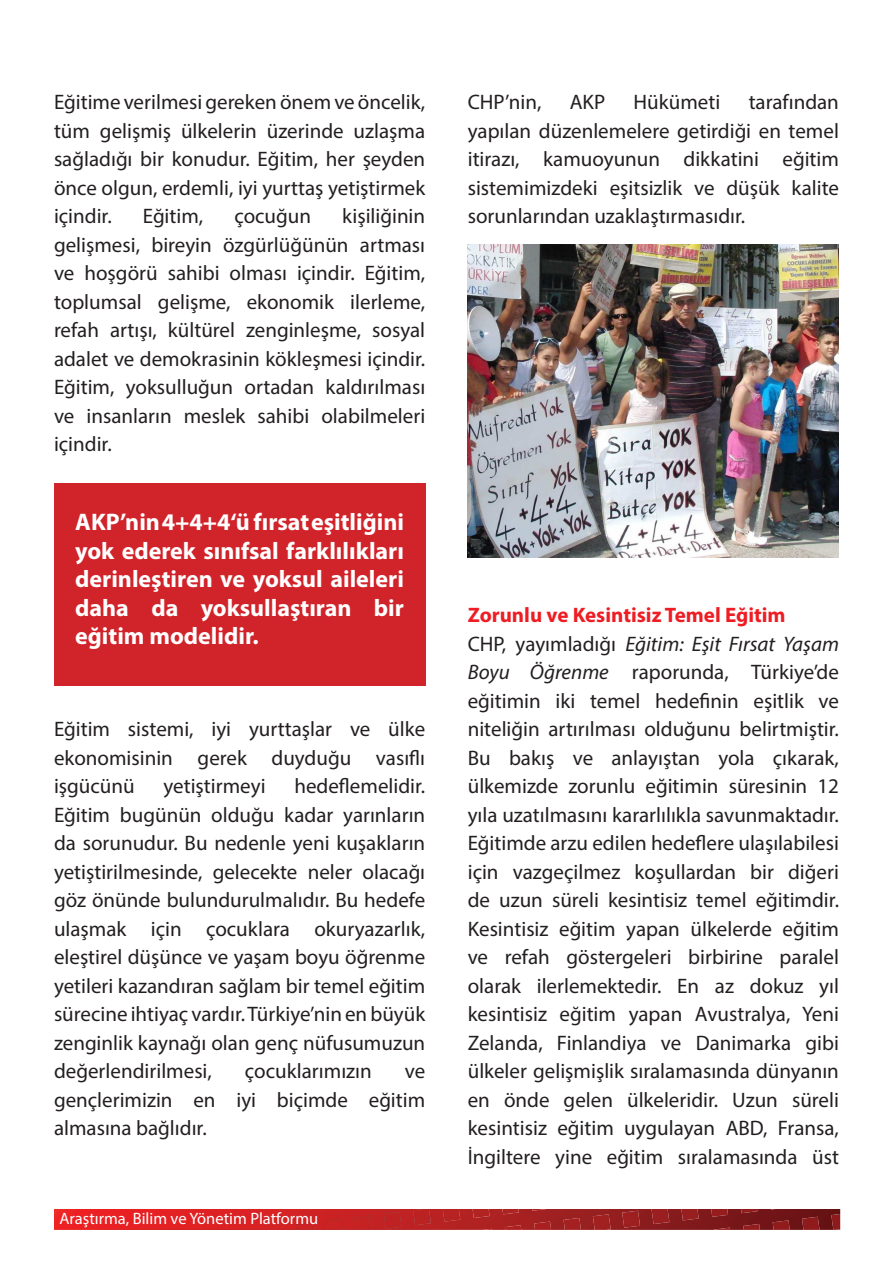
<style>
.page{position:relative;width:893px;height:1263px;background:#fff}
.page>*{position:absolute;margin:0;border:0;box-sizing:border-box;transform-origin:0 0}
.t1{font:700 24px/28.5px "Myriad Pro";color:#fff;text-align:justify}
.t2{font:21px/28.5px "Myriad Pro";color:#231f20;text-align:justify}
.t3{font:700 21px "Myriad Pro";color:#ee1d23}
.t4{font:16.5px "Myriad Pro";color:#fff}
.s1{font-style:italic}
</style>
<div class="page">
<svg style="left:54px;top:1209px;width:786px;height:21px;background:#b32022"></svg>
<img style="left:443px;top:1209px;width:17px;height:12px">
<img style="left:413px;top:1209px;width:18px;height:16px">
<img style="left:384px;top:1212px;width:18px;height:17px">
<img style="left:354px;top:1215px;width:18px;height:15px">
<img style="left:325px;top:1219px;width:17px;height:11px">
<img style="left:296px;top:1223px;width:16px;height:7px">
<div style="left:54px;top:484px;width:371px;height:202px;background:#d1232a"></div>
<img style="left:468px;top:244px;width:371px;height:313px">
<p class="t2" style="left:54px;top:88px;width:373px">Eğitime verilmesi gereken önem ve öncelik, tüm gelişmiş ülkelerin üzerinde uzlaşma sağladığı bir konudur. Eğitim, her şeyden önce olgun, erdemli, iyi yurttaş yetiştirmek içindir.</p>
<p class="t2" style="left:54px;top:202px;width:373px;text-indent:288px">kişiliğinin gelişmesi, bireyin özgürlüğünün artması ve hoşgörü sahibi olması içindir. Eğitim, toplumsal gelişme, ekonomik ilerleme, refah artışı, kültürel zenginleşme, sosyal adalet ve demokrasinin kökleşmesi içindir.<br>Eğitim, yoksulluğun ortadan kaldırılması ve insanların meslek sahibi olabilmeleri içindir.</p>
<p class="t2" style="left:143px;top:202px;width:62px">Eğitim,</p>
<p class="t2" style="left:234px;top:202px;width:78px">çocuğun</p>
<p class="t1" style="left:75px;top:507px;width:330px">AKP’nin 4+4+4‘ü fırsat eşitliğini yok ederek sınıfsal farklılıkları derinleştiren ve yoksul aileleri daha da yoksullaştıran bir eğitim modelidir.</p>
<p class="t2" style="left:54px;top:715px;width:373px">Eğitim sistemi, iyi yurttaşlar ve ülke ekonomisinin gerek duyduğu vasıflı işgücünü</p>
<p class="t2" style="left:54px;top:772px;width:373px;text-indent:240px">hedeflemelidir.<br>Eğitim bugünün olduğu kadar yarınların da sorunudur. Bu nedenle yeni kuşakların yetiştirilmesinde, gelecekte neler olacağı göz önünde bulundurulmalıdır. Bu hedefe ulaşmak için çocuklara okuryazarlık, eleştirel düşünce ve yaşam boyu öğrenme yetileri kazandıran sağlam bir temel eğitim sürecine ihtiyaç vardır. Türkiye’nin en büyük zenginlik kaynağı olan genç nüfusumuzun değerlendirilmesi,</p>
<p class="t2" style="left:164px;top:772px;width:104px">yetiştirmeyi</p>
<p class="t2" style="left:245px;top:1057px;width:128px">çocuklarımızın</p>
<p class="t2" style="left:54px;top:1057px;width:373px;text-indent:351px">ve gençlerimizin en iyi biçimde eğitim almasına bağlıdır.</p>
<p class="t4" style="left:60px;top:1208px;width:260px">Araştırma, Bilim ve Yönetim Platformu</p>
<p class="t2" style="left:468px;top:88px;width:373px;text-indent:281px">tarafından yapılan düzenlemelere getirdiği en temel itirazı, kamuoyunun dikkatini eğitim sistemimizdeki eşitsizlik ve düşük kalite sorunlarından uzaklaştırmasıdır.</p>
<p class="t2" style="left:468px;top:88px;width:75px">CHP’nin,</p>
<p class="t2" style="left:570px;top:88px;width:37px">AKP</p>
<p class="t2" style="left:634px;top:88px;width:88px">Hükümeti</p>
<p class="t3" style="left:468px;top:602px;width:319px">Zorunlu ve Kesintisiz Temel Eğitim</p>
<p class="t2" style="left:468px;top:629px;width:373px">CHP, yayımladığı <span class="s1">Eğitim: Eşit Fırsat Yaşam Boyu Öğrenme</span> raporunda, Türkiye’de eğitimin iki temel hedefinin eşitlik ve niteliğin artırılması olduğunu belirtmiştir.<br>Bu bakış ve anlayıştan yola çıkarak, ülkemizde zorunlu eğitimin süresinin 12 yıla uzatılmasını kararlılıkla savunmaktadır.<br>Eğitimde arzu edilen hedeflere ulaşılabilesi için vazgeçilmez koşullardan bir diğeri de uzun süreli kesintisiz temel eğitimdir.<br>Kesintisiz eğitim yapan ülkelerde eğitim ve refah göstergeleri birbirine paralel olarak ilerlemektedir. En az dokuz yıl kesintisiz eğitim yapan Avustralya, Yeni Zelanda, Finlandiya ve Danimarka gibi ülkeler gelişmişlik sıralamasında dünyanın en önde gelen ülkeleridir. Uzun süreli kesintisiz eğitim uygulayan ABD, Fransa, İngiltere yine eğitim sıralamasında üst</p>
</div>
